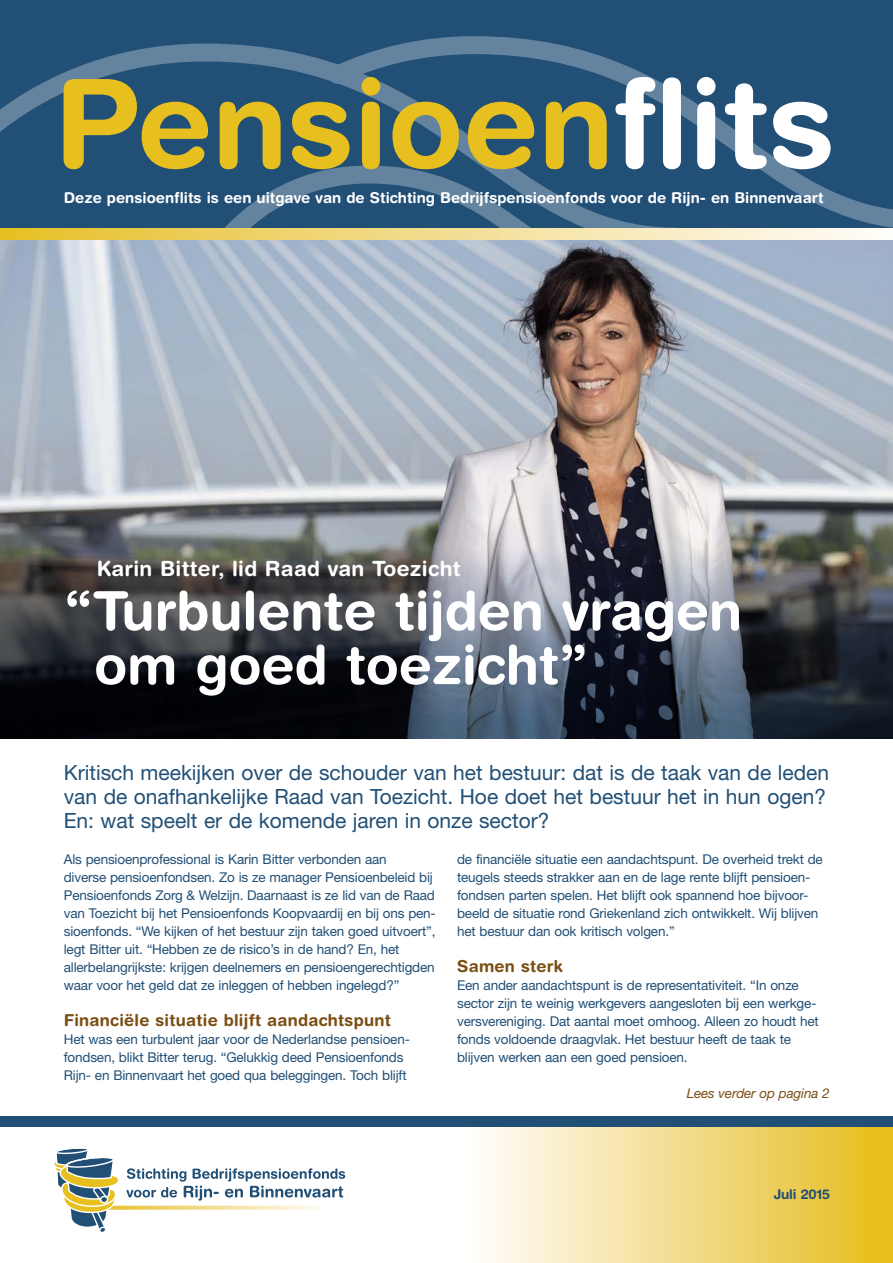
<style>
.page{position:relative;width:893px;height:1263px;background:#fff}
.page>*{position:absolute;margin:0;border:0;box-sizing:border-box;transform-origin:0 0}
.t1{font:700 123px "Helvetica Rounded";color:#e7c01f}
.t2{font:700 54px/54px "Helvetica Rounded";color:#fff}
.t3{font:21px/24px "Helvetica Neue";color:#214f76}
.t4{font:700 21px "Helvetica Rounded";letter-spacing:.015em;color:#fff}
.t5{font:700 16.5px "Helvetica Rounded";letter-spacing:.015em;color:#7b4e14}
.t6{font:700 15px "Helvetica Rounded";color:#fff}
.t7{font:13.5px/18px "Helvetica Neue";letter-spacing:-.01em;color:#214f76}
.t8{font:italic 13.5px "Helvetica Neue";letter-spacing:-.01em;color:#7b4e14}
.t9{font:700 13.5px "Helvetica Rounded";letter-spacing:-.01em;color:#214f76}
.s1{color:#fff}
</style>
<div class="page">
<img style="left:0;top:239px;width:893px;height:301px">
<svg style="left:0;top:540px;width:893px;height:198px;background:#3f444b"></svg>
<div style="left:0;top:0;width:893px;height:235px;background:#214f76"></div>
<svg style="left:693px;top:101px;width:200px;height:128px"></svg>
<svg style="left:0;top:36px;width:693px;height:193px"></svg>
<svg style="left:192px;top:156px;width:454px;height:73px"></svg>
<svg style="left:54px;top:1148px;width:292px;height:84px"></svg>
<div style="left:459px;top:1127px;width:434px;height:136px;background:linear-gradient(to right,#fff,#e5bc1b)"></div>
<div style="left:0;top:1116px;width:893px;height:11px;background:#214f76"></div>
<svg style="left:1px;top:229px;width:892px;height:10px;background:#f2dd91"></svg>
<h1 class="t1" style="left:54px;top:49px;width:782px">Pensioen<span class="s1">flits</span></h1>
<p class="t6" style="left:64px;top:188px;width:761px">Deze pensioenflits is een uitgave van de Stichting Bedrijfspensioenfonds voor de Rijn- en Binnenvaart</p>
<h3 class="t4" style="left:97px;top:556px;width:365px">Karin Bitter, lid Raad van Toezicht</h3>
<h2 class="t2" style="left:94px;top:583px;width:649px;text-indent:-30px">“Turbulente tijden vragen om goed toezicht”</h2>
<h3 class="t3" style="left:64px;top:760px;width:767px">Kritisch meekijken over de schouder van het bestuur: dat is de taak van de leden van de onafhankelijke Raad van Toezicht. Hoe doet het bestuur het in hun ogen?<br>En: wat speelt er de komende jaren in onze sector?</h3>
<p class="t7" style="left:64px;top:850px;width:374px">Als pensioenprofessional is Karin Bitter verbonden aan<br>diverse pensioenfondsen. Zo is ze manager Pensioenbeleid bij Pensioenfonds Zorg &amp; Welzijn. Daarnaast is ze lid van de Raad van Toezicht bij het Pensioenfonds Koopvaardij en bij ons pen&shy;sioenfonds. “We kijken of het bestuur zijn taken goed uitvoert”, legt Bitter uit. “Hebben ze de risico’s in de hand? En, het allerbelangrijkste: krijgen deelnemers en pensioengerechtigden waar voor het geld dat ze inleggen of hebben ingelegd?”</p>
<p class="t5" style="left:64px;top:1010px;width:329px">Financiële situatie blijft aandachtspunt</p>
<p class="t7" style="left:64px;top:1030px;width:348px">Het was een turbulent jaar voor de Nederlandse pensioen&shy;fondsen, blikt Bitter terug. “Gelukkig deed Pensioenfonds<br>Rijn- en Binnenvaart het goed qua beleggingen. Toch blijft</p>
<p class="t7" style="left:457px;top:850px;width:367px">de financiële situatie een aandachtspunt. De overheid trekt de teugels steeds strakker aan en de lage rente blijft pensioen&shy;fondsen parten spelen. Het blijft ook spannend hoe bijvoor&shy;beeld de situatie rond Griekenland zich ontwikkelt. Wij blijven het bestuur dan ook kritisch volgen.”</p>
<p class="t5" style="left:457px;top:956px;width:107px">Samen sterk</p>
<p class="t7" style="left:457px;top:976px;width:363px">Een ander aandachtspunt is de representativiteit. “In onze sector zijn te weinig werkgevers aangesloten bij een werkge&shy;versvereniging. Dat aantal moet omhoog. Alleen zo houdt het fonds voldoende draagvlak. Het bestuur heeft de taak te blijven werken aan een goed pensioen.</p>
<p class="t8" style="left:687px;top:1085px;width:144px">Lees verder op pagina 2</p>
<p class="t9" style="left:774px;top:1185px;width:58px">Juli 2015</p>
</div>
